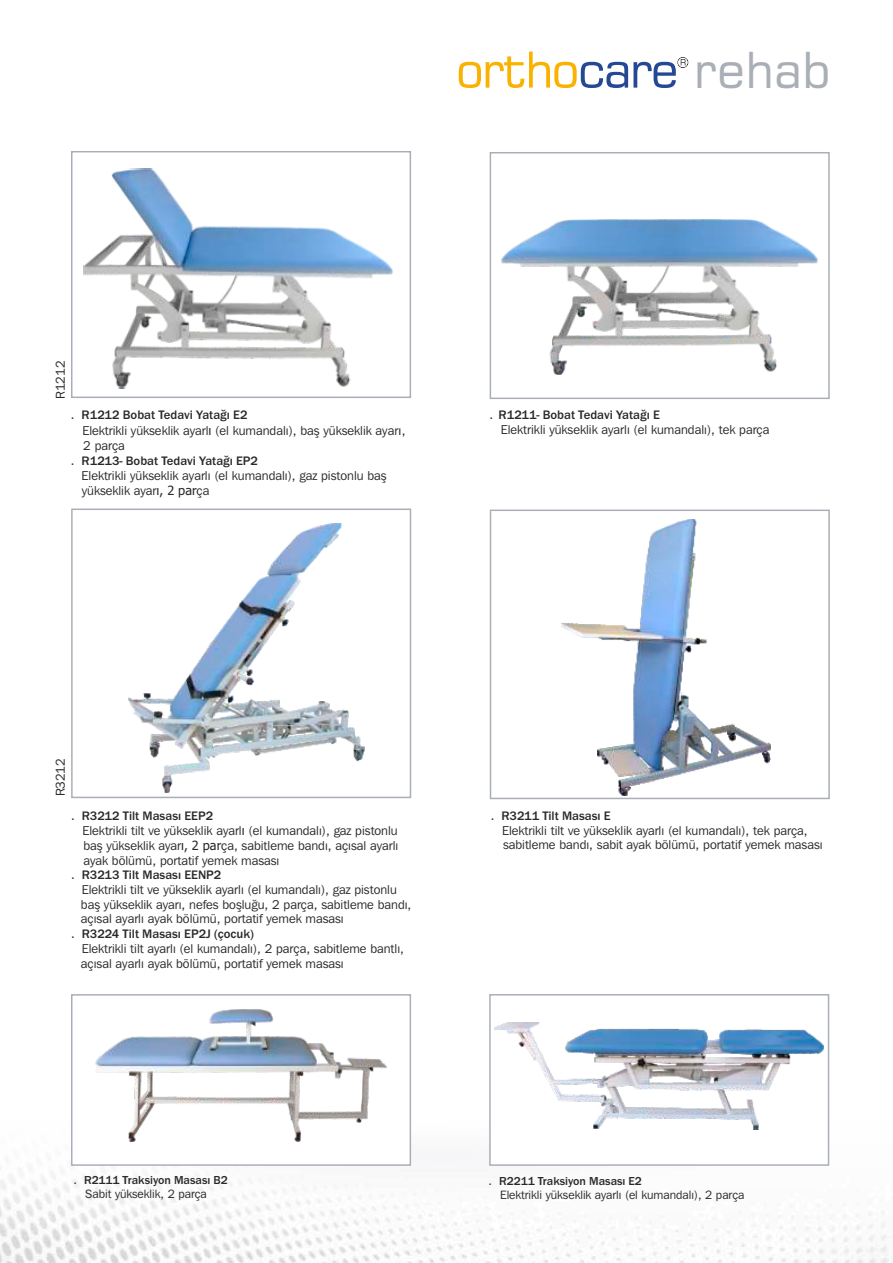
<style>
.page{position:relative;width:893px;height:1263px;background:#fff}
.page>*{position:absolute;margin:0;border:0;box-sizing:border-box;transform-origin:0 0}
.t1{font:49.8px "Square 721 BT";color:#aaafb7}
.t2{font:12.75px/14.5px "Franklin Gothic IT Cby BT";color:#292929}
.t3{font:500 12.75px "Franklin Gothic";color:#292929}
.t4{font:12px "Franklin Gothic IT Cby BT";color:#292929}
.t5{font:500 12px "Franklin Gothic";color:#292929}
.s1{font-family:"Tahoma"}
.s2{font-family:"Arial Unicode MS"}
</style>
<div class="page">
<img style="left:0;top:994px;width:889px;height:269px">
<img style="left:84px;top:168px;width:309px;height:221px">
<div style="left:71px;top:151px;width:340px;height:247px;border:2px solid #aaafb7"></div>
<img style="left:502px;top:219px;width:315px;height:155px">
<div style="left:490px;top:152px;width:340px;height:247px;border:2px solid #aaafb7"></div>
<img style="left:128px;top:523px;width:236px;height:269px">
<div style="left:71px;top:508px;width:340px;height:290px;border:2px solid #aaafb7"></div>
<img style="left:561px;top:520px;width:209px;height:276px">
<img style="left:662px;top:730px;width:17px;height:38px">
<img style="left:678px;top:705px;width:35px;height:62px">
<div style="left:490px;top:510px;width:340px;height:289px;border:2px solid #aaafb7"></div>
<div style="left:72px;top:995px;width:338px;height:170px;background:#fff"></div>
<img style="left:95px;top:1009px;width:292px;height:133px">
<div style="left:71px;top:994px;width:340px;height:172px;border:2px solid #aaafb7"></div>
<div style="left:490px;top:995px;width:338px;height:170px;background:#fff"></div>
<img style="left:494px;top:1022px;width:330px;height:107px">
<div style="left:489px;top:994px;width:340px;height:172px;border:2px solid #aaafb7"></div>
<svg style="left:459px;top:52px;width:229px;height:36px"></svg>
<h1 class="t1" style="left:694px;top:50px;width:138px">rehab</h1>
<p class="t2" style="left:54px;top:399px;width:40px;rotate:-90deg">R1212</p>
<p class="t3" style="left:82px;top:410px;width:167px">R1212 Bobat Tedavi Yatağı E2</p>
<p class="t2" style="left:82px;top:424px;width:325px;line-height:15px">Elektrikli yükseklik ayarl<span class="s1">ı</span> (el kumandalı), baş yükseklik ayar<span class="s2">ı</span>,<br>2 parça</p>
<p class="t3" style="left:82px;top:456px;width:178px">R1213- Bobat Tedavi Yatağı EP2</p>
<p class="t2" style="left:82px;top:469px;width:306px;line-height:15px">Elektrikli yükseklik ayarlı (el kumandalı), gaz pistonlu baş yükseklik ayar<span class="s1">ı, 2 par</span>ça</p>
<p class="t3" style="left:498px;top:410px;width:163px">R1211- Bobat Tedavi Yatağı E</p>
<p class="t2" style="left:501px;top:423px;width:270px">Elektrikli yükseklik ayarlı (el kumandalı), tek parça</p>
<p class="t2" style="left:54px;top:796px;width:40px;rotate:-90deg">R3212</p>
<p class="t3" style="left:82px;top:811px;width:133px">R3212 Tilt Masası EEP2</p>
<p class="t2" style="left:83px;top:824px;width:317px;text-align:justify">Elektrikli tilt ve yükseklik ayarl<span class="s1">ı</span> (el kumandalı), gaz pistonlu baş yükseklik ayar<span class="s1">ı, 2 par</span>ça, sabitleme bandı, açısal ayarlı ayak bölümü, portatif yemek masası</p>
<p class="t3" style="left:82px;top:870px;width:141px">R3213 Tilt Masası EENP2</p>
<p class="t2" style="left:81px;top:884px;width:332px">Elektrikli tilt ve yükseklik ayarlı (el kumandalı), gaz pistonlu baş yükseklik ayarı, nefes boşluğu, 2 parça, sabitleme bandı, açısal ayarlı ayak bölümü, portatif yemek masası</p>
<p class="t3" style="left:82px;top:929px;width:174px">R3224 Tilt Masası EP2J (çocuk)</p>
<p class="t2" style="left:81px;top:942px;width:324px">Elektrikli tilt ayarlı (el kumandalı), 2 parça, sabitleme bantlı, açısal ayarlı ayak bölümü, portatif yemek masası</p>
<p class="t5" style="left:84px;top:1176px;width:145px">R2111 Traksiyon Masası B2</p>
<p class="t4" style="left:85px;top:1189px;width:123px">Sabit yükseklik, 2 parça</p>
<p class="t3" style="left:501px;top:811px;width:111px">R3211 Tilt Masası E</p>
<p class="t2" style="left:502px;top:824px;width:322px">Elektrikli tilt ve yükseklik ayarlı (el kumandalı), tek parça, sabitleme bandı, sabit ayak bölümü, portatif yemek masası</p>
<p class="t5" style="left:499px;top:1176px;width:144px">R2211 Traksiyon Masası E2</p>
<p class="t4" style="left:500px;top:1189px;width:246px">Elektrikli yükseklik ayarlı (el kumandalı), 2 parça</p>
</div>
